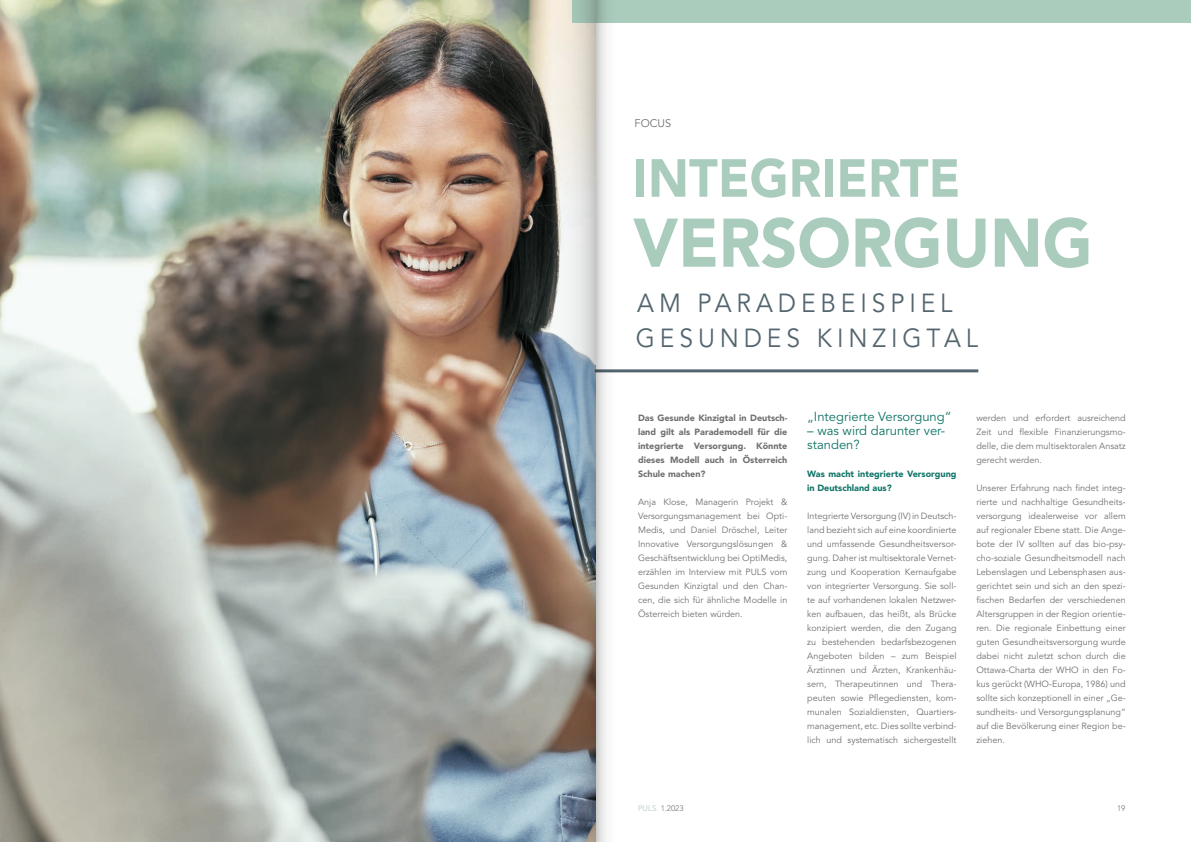
<style>
.page{position:relative;width:1191px;height:842px;background:#fff}
.page>*{position:absolute;margin:0;border:0;box-sizing:border-box;transform-origin:0 0}
.t1{font:900 68px "Avenir LT Std";color:#aaccbd;scale:.95 1}
.t2{font:900 53px "Avenir LT Std";letter-spacing:.005em;color:#aaccbd;scale:.94 1}
.t3{font:26px "Avenir LT Std";letter-spacing:.2em;color:#53656e;scale:.94 1}
.Copy_grau__9pt{font:13px/14px "Avenir LT Std";color:#0f7467}
.Kolumnentitel__11_pt{font:11px "Avenir LT Std";color:#707070}
.Copy_grau__9pt-2{font:9px/14px "Avenir LT Std";color:#707070;text-align:justify}
.Copy_grau__9pt-3{font:900 9px/14px "Avenir LT Std";color:#707070;text-align:justify}
.Copy_grau__9pt-4{font:900 9px/14px "Avenir LT Std";color:#0f7467}
.t4{font:300 8px "Avenir LT Std";color:#707070}
.s1{color:#aaccbd}
</style>
<div class="page">
<hr style="left:595px;top:369px;width:383px;height:3px;background:#53656e">
<div style="left:573px;top:0;width:618px;height:23px;background:#aaccbd"></div>
<img style="left:0;top:0;width:524px;height:842px">
<svg style="left:596px;top:0;width:35px;height:842px"></svg>
<img style="left:524px;top:0;width:72px;height:842px">
<p class="Kolumnentitel__11_pt" style="left:634px;top:117px;width:38px">FOCUS</p>
<p class="t2" style="left:633px;top:146px;width:349px">INTEGRIERTE</p>
<p class="t1" style="left:633px;top:202px;width:485px">VERSORGUNG</p>
<p class="t3" style="left:637px;top:288px;width:337px">AM PARADEBEISPIEL</p>
<p class="t3" style="left:636px;top:323px;width:365px">GESUNDES KINZIGTAL</p>
<p class="Copy_grau__9pt-3" style="left:638px;top:411px;width:151px">Das Gesunde Kinzigtal in Deutsch&shy;land gilt als Parademodell für die integrierte Versorgung. Könnte dieses Modell auch in Österreich Schule machen?</p>
<p class="Copy_grau__9pt-2" style="left:638px;top:495px;width:151px">Anja Klose, Managerin Projekt &amp; Versorgungsmanagement bei Opti-Medis, und Daniel Dröschel, Leiter Innovative Versorgungslösungen &amp; Geschäftsentwicklung bei OptiMedis, erzählen im Interview mit PULS vom Gesunden Kinzigtal und den Chan&shy;cen, die sich für ähnliche Modelle in Österreich bieten würden.</p>
<p class="Copy_grau__9pt" style="left:807px;top:410px;width:146px">„Integrierte Versorgung“</p>
<p class="Copy_grau__9pt" style="left:807px;top:424px;width:139px">– was wird darunter ver&shy;standen?</p>
<p class="Copy_grau__9pt-4" style="left:807px;top:467px;width:151px">Was macht integrierte Versorgung in Deutschland aus?</p>
<p class="Copy_grau__9pt-2" style="left:807px;top:509px;width:151px">Integrierte Versorgung (IV) in Deutsch&shy;land bezieht sich auf eine koordinierte und umfassende Gesundheitsversor&shy;gung. Daher ist multisektorale Vernet&shy;zung und Kooperation Kernaufgabe von integrierter Versorgung. Sie soll&shy;te auf vorhandenen lokalen Netzwer&shy;ken aufbauen, das heißt, als Brücke konzipiert werden, die den Zugang zu bestehenden bedarfsbezogenen Angeboten bilden – zum Beispiel Ärztinnen und Ärzten, Krankenhäu&shy;sern, Therapeutinnen und Thera&shy;peuten sowie Pflegediensten, kom&shy;munalen Sozialdiensten, Quartiers&shy;management, etc. Dies sollte verbind&shy;lich und systematisch sichergestellt</p>
<p class="Copy_grau__9pt-2" style="left:976px;top:411px;width:151px">werden und erfordert ausreichend Zeit und flexible Finanzierungsmo&shy;delle, die dem multisektoralen Ansatz gerecht werden.</p>
<p class="Copy_grau__9pt-2" style="left:976px;top:481px;width:151px">Unserer Erfahrung nach findet integ&shy;rierte und nachhaltige Gesundheits&shy;versorgung idealerweise vor allem auf regionaler Ebene statt. Die Ange&shy;bote der IV sollten auf das bio-psy&shy;cho-soziale Gesundheitsmodell nach Lebenslagen und Lebensphasen aus&shy;gerichtet sein und sich an den spezi&shy;fischen Bedarfen der verschiedenen Altersgruppen in der Region orientie&shy;ren. Die regionale Einbettung einer guten Gesundheitsversorgung wurde dabei nicht zuletzt schon durch die Ottawa-Charta der WHO in den Fo&shy;kus gerückt (WHO-Europa, 1986) und sollte sich konzeptionell in einer „Ge&shy;sundheits- und Versorgungsplanung“ auf die Bevölkerung einer Region be&shy;ziehen.</p>
<p class="t4" style="left:638px;top:803px;width:47px"><span class="s1">PULS.</span> 1.2023</p>
<p class="t4" style="left:1117px;top:803px;width:10px">19</p>
</div>
